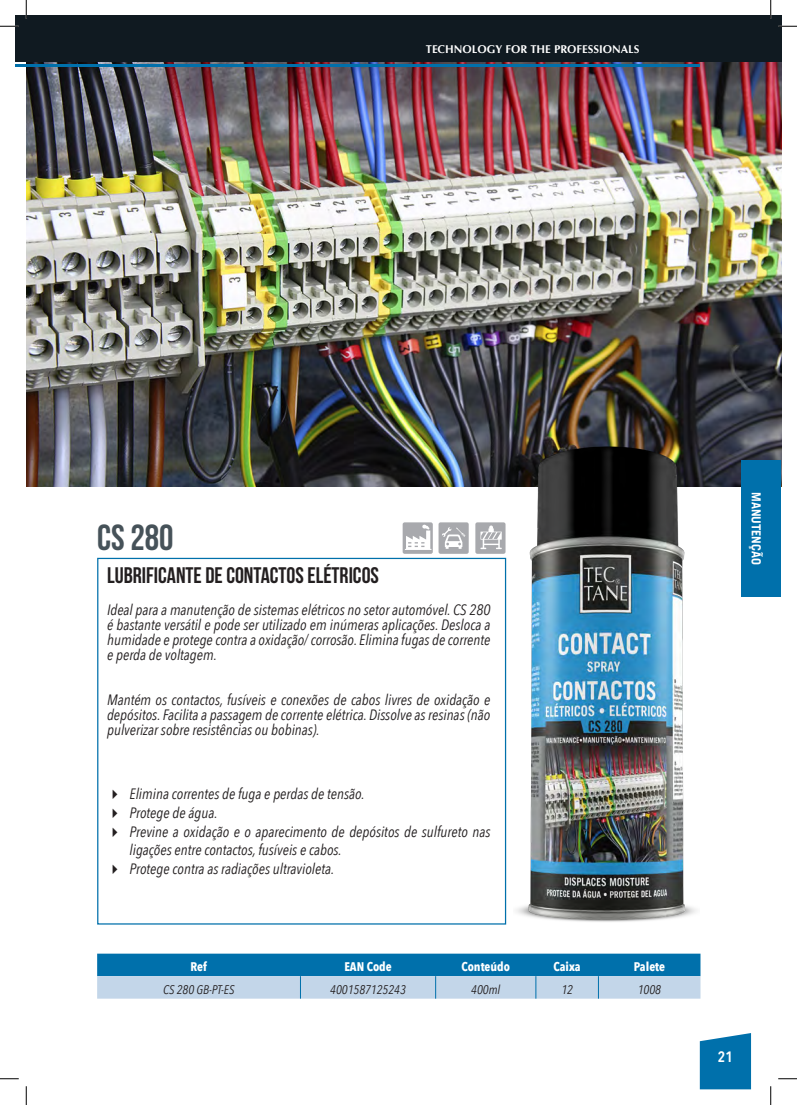
<style>
.page{position:relative;width:797px;height:1105px;background:#fff}
.page>*{position:absolute;margin:0;border:0;box-sizing:border-box;transform-origin:0 0}
.t1{font:700 36.25px "Bebas Neue";color:#465259}
.t2{font:700 22.5px "Bebas Neue";color:#231f20}
.t3{font:italic 15px/15px "Avenir Next Condensed";color:#231f20;text-align:justify}
.t4{font:600 15px "Avenir Next Condensed";color:#fff}
.t5{font:italic 12.5px "Avenir Next Condensed";color:#231f20}
.t6{font:700 12.5px "Avenir Next Condensed";color:#fff}
.t7{font:700 12.5px "Trade Gothic LT";color:#fff}
.t8{font:700 11.25px "CG Omega";color:#fff}
</style>
<div class="page">
<img style="left:27px;top:62px;width:754px;height:425px">
<div style="left:741px;top:460px;width:39px;height:137px;background:#0070ab"></div>
<div style="left:26px;top:16px;width:755px;height:46px;background:#101a21"></div>
<hr style="left:26px;top:64px;width:673px;height:3px;background:#0070ab">
<svg style="left:699px;top:1033px;width:52px;height:56px;background:#167cb2"></svg>
<div style="left:16px;top:16px;width:10px;height:46px;background:#101a21"></div>
<svg style="left:16px;top:64px;width:10px;height:3px"></svg>
<div style="left:97px;top:558px;width:409px;height:366px;border:1px solid #0070ab"></div>
<svg style="left:97px;top:954px;width:603px;height:45px;background:#63a4ca"></svg>
<div style="left:402px;top:522px;width:31px;height:32px;background:#a8a9ad;border-radius:2px"></div>
<svg style="left:405px;top:525px;width:26px;height:25px"></svg>
<div style="left:438px;top:522px;width:30px;height:32px;background:#a8a9ad;border-radius:2px"></div>
<svg style="left:442px;top:527px;width:23px;height:22px"></svg>
<div style="left:475px;top:522px;width:30px;height:32px;background:#a8a9ad;border-radius:2px"></div>
<svg style="left:480px;top:525px;width:22px;height:24px"></svg>
<img style="left:513px;top:438px;width:186px;height:484px">
<svg style="left:0;top:26px;width:19px;height:1px"></svg>
<svg style="left:778px;top:26px;width:19px;height:1px"></svg>
<svg style="left:0;top:1078px;width:19px;height:1px"></svg>
<svg style="left:778px;top:1078px;width:19px;height:1px"></svg>
<svg style="left:26px;top:0;width:1px;height:19px"></svg>
<svg style="left:26px;top:1086px;width:1px;height:19px"></svg>
<svg style="left:770px;top:0;width:1px;height:19px"></svg>
<svg style="left:770px;top:1086px;width:1px;height:19px"></svg>
<p class="t8" style="left:426px;top:42px;width:215px">TECHNOLOGY FOR THE PROFESSIONALS</p>
<h1 class="t1" style="left:97px;top:517px;width:78px">CS 280</h1>
<h2 class="t2" style="left:107px;top:563px;width:273px">LUBRIFICANTE DE CONTACTOS ELÉTRICOS</h2>
<p class="t3" style="left:107px;top:603px;width:385px">Ideal para a manutenção de sistemas elétricos no setor automóvel. CS 280 é bastante versátil e pode ser utilizado em inúmeras aplicações. Desloca a humidade e protege contra a oxidação/ corrosão. Elimina fugas de corrente e perda de voltagem.</p>
<p class="t3" style="left:107px;top:693px;width:385px">Mantém os contactos, fusíveis e conexões de cabos livres de oxidação e depósitos. Facilita a passagem de corrente elétrica. Dissolve as resinas (não pulverizar sobre resistências ou bobinas).</p>
<p class="t3" style="left:130px;top:784px;width:362px;line-height:18.8px;text-align:left">Elimina correntes de fuga e perdas de tensão.<br>Protege de água.<br>Previne a oxidação e o aparecimento de depósitos de sulfureto nas ligações entre contactos, fusíveis e cabos.<br>Protege contra as radiações ultravioleta.</p>
<p class="t6" style="left:190px;top:959px;width:18px">Ref</p>
<p class="t6" style="left:344px;top:959px;width:49px">EAN Code</p>
<p class="t6" style="left:461px;top:959px;width:50px">Conteúdo</p>
<p class="t6" style="left:553px;top:959px;width:29px">Caixa</p>
<p class="t6" style="left:634px;top:959px;width:33px">Palete</p>
<p class="t5" style="left:163px;top:982px;width:73px">CS 280 GB-PT-ES</p>
<p class="t5" style="left:330px;top:982px;width:77px">4001587125243</p>
<p class="t5" style="left:471px;top:982px;width:31px">400ml</p>
<p class="t5" style="left:561px;top:982px;width:13px">12</p>
<p class="t5" style="left:638px;top:982px;width:25px">1008</p>
<p class="t7" style="left:763px;top:492px;width:74px;rotate:90deg">MANUTENÇÃO</p>
<p class="t4" style="left:718px;top:1044px;width:16px">21</p>
</div>
